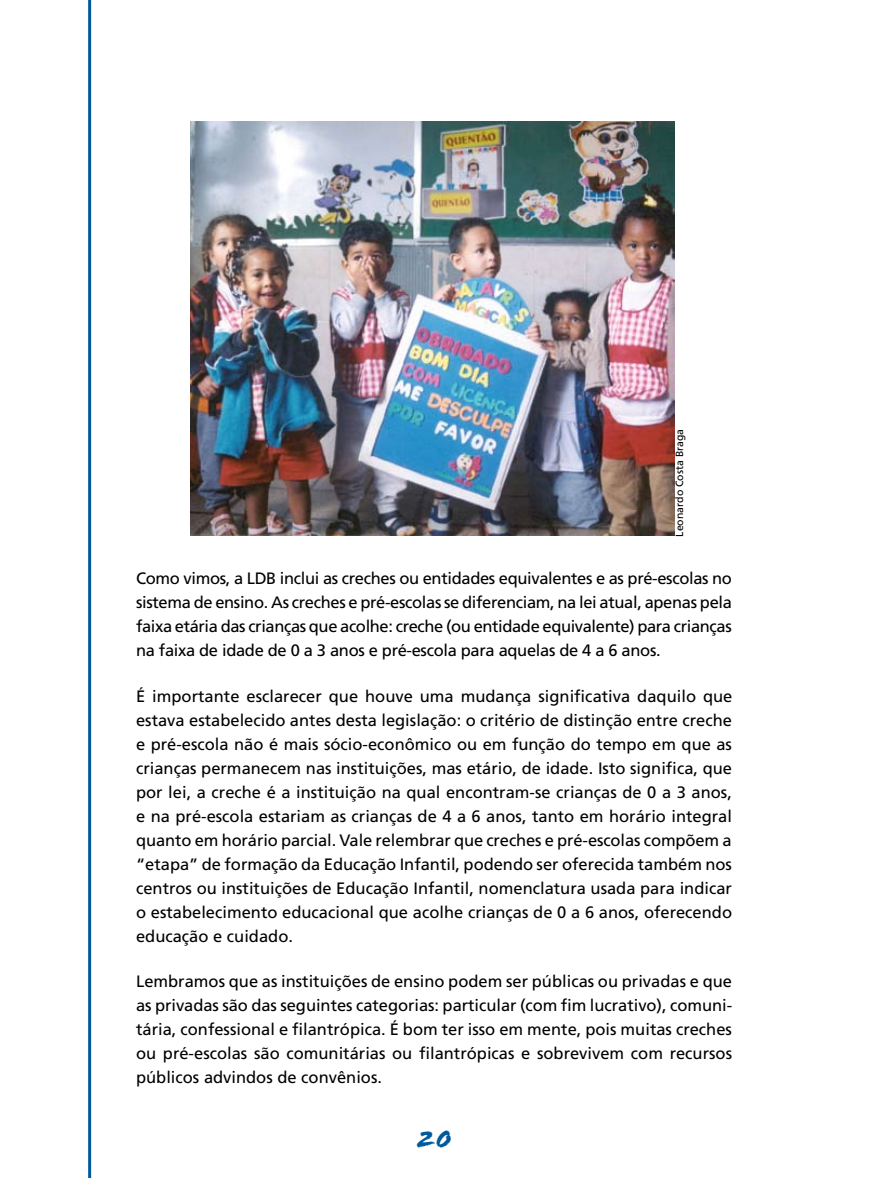
<style>
.page{position:relative;width:881px;height:1178px;background:#fff}
.page>*{position:absolute;margin:0;border:0;box-sizing:border-box;transform-origin:0 0}
.t1{font:27px "Flood";color:#005a9c}
.t2{font:16.5px/24px "Frutiger";color:#000;text-align:justify}
.t3{font:10.5px "Frutiger";color:#000}
</style>
<div class="page">
<hr style="left:88px;top:0;width:3px;height:1178px;background:#005a9c">
<img style="left:191px;top:121px;width:483px;height:415px">
<p class="t3" style="left:673px;top:537px;width:109px;rotate:-90deg">Leonardo Costa Braga</p>
<p class="t2" style="left:136px;top:567px;width:597px">Como vimos, a LDB inclui as creches ou entidades equivalentes e as pré-escolas no sistema de ensino. As creches e pré-escolas se diferenciam, na lei atual, apenas pela faixa etária das crianças que acolhe: creche (ou entidade equivalente) para crianças na faixa de idade de 0 a 3 anos e pré-escola para aquelas de 4 a 6 anos.</p>
<p class="t2" style="left:136px;top:684px;width:597px">É importante esclarecer que houve uma mudança significativa daquilo que estava estabelecido antes desta legislação: o critério de distinção entre creche e pré-escola não é mais sócio-econômico ou em função do tempo em que as crianças permanecem nas instituições, mas etário, de idade. Isto significa, que por lei, a creche é a instituição na qual encontram-se crianças de 0 a 3 anos, e na pré-escola estariam as crianças de 4 a 6 anos, tanto em horário integral quanto em horário parcial. Vale relembrar que creches e pré-escolas compõem a “etapa” de formação da Educação Infantil, podendo ser oferecida também nos centros ou instituições de Educação Infantil, nomenclatura usada para indicar o estabelecimento educacional que acolhe crianças de 0 a 6 anos, oferecendo educação e cuidado.</p>
<p class="t2" style="left:136px;top:969px;width:597px">Lembramos que as instituições de ensino podem ser públicas ou privadas e que as privadas são das seguintes categorias: particular (com fim lucrativo), comuni&shy;tária, confessional e filantrópica. É bom ter isso em mente, pois muitas creches ou pré-escolas são comunitárias ou filantrópicas e sobrevivem com recursos públicos advindos de convênios.</p>
<h1 class="t1" style="left:416px;top:1123px;width:37px">20</h1>
</div>
